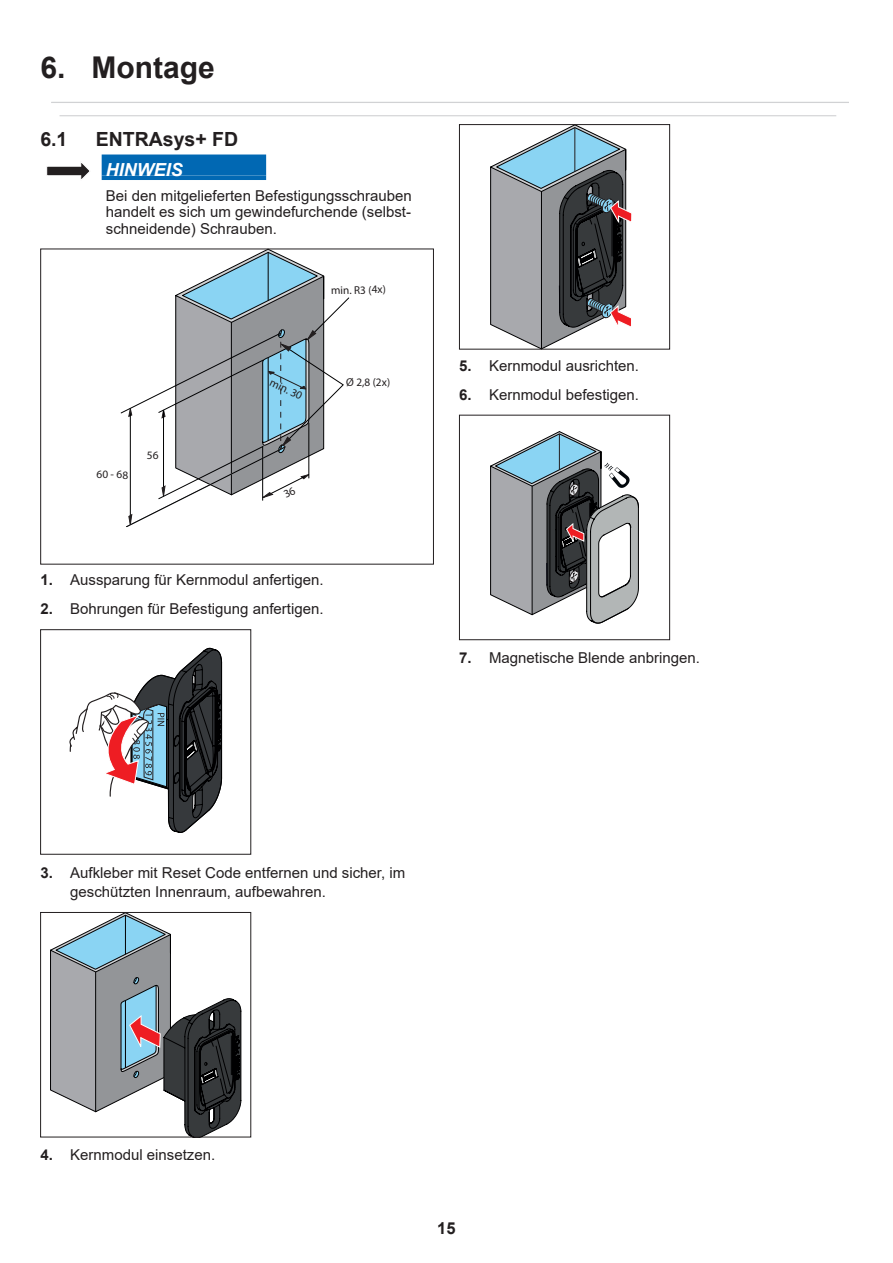
<style>
.page{position:relative;width:893px;height:1263px;background:#fff}
.page>*{position:absolute;margin:0;border:0;box-sizing:border-box;transform-origin:0 0}
.t1{font:700 30px "Arial";color:#231f20}
.t2{font:700 19.5px "Arial";color:#231f20}
.t3{font:italic 700 18px "Arial";color:#fff}
.t4{font:700 16.5px "Arial";color:#231f20}
.t5{font:15px/16.5px "Arial";color:#231f20;text-align:justify}
.t6{font:11.4px "Myriad Pro";color:#231f20}
.s1{font-weight:700}
</style>
<div class="page">
<svg style="left:490px;top:126px;width:142px;height:221px"></svg>
<div style="left:459px;top:124px;width:211px;height:225px;border:1px solid #231f20"></div>
<svg style="left:490px;top:431px;width:149px;height:192px"></svg>
<div style="left:459px;top:415px;width:211px;height:225px;border:1px solid #231f20"></div>
<svg style="left:46px;top:163px;width:44px;height:16px"></svg>
<div style="left:102px;top:154px;width:164px;height:21px;background:#0168b3"></div>
<div style="left:102px;top:175px;width:164px;height:5px;background:#0168b3"></div>
<svg style="left:69px;top:648px;width:153px;height:185px"></svg>
<div style="left:40px;top:629px;width:211px;height:225px;border:1px solid #231f20"></div>
<svg style="left:50px;top:914px;width:192px;height:221px"></svg>
<div style="left:40px;top:912px;width:211px;height:225px;border:1px solid #231f20"></div>
<hr style="left:51px;top:102px;width:798px;height:1px;background:#d1d2d4">
<hr style="left:60px;top:115px;width:776px;height:1px;background:#d1d2d4">
<svg style="left:121px;top:249px;width:228px;height:278px"></svg>
<h1 class="t1" style="left:40px;top:46px;width:176px">6. Montage</h1>
<h2 class="t2" style="left:40px;top:126px;width:29px">6.1</h2>
<h2 class="t2" style="left:96px;top:126px;width:144px">ENTRAsys+ FD</h2>
<p class="t3" style="left:106px;top:157px;width:79px">HINWEIS</p>
<p class="t5" style="left:106px;top:187px;width:307px">Bei den mitgelieferten Befestigungsschrauben handelt es sich um gewindefurchende (selbst&shy;schneidende) Schrauben.</p>
<p class="t6" style="left:97px;top:468px;width:33px">60 - 68</p>
<p class="t6" style="left:147px;top:448px;width:13px">56</p>
<p class="t6" style="left:331px;top:283px;width:57px;rotate:-1deg">min. R3 (4x)</p>
<p class="t6" style="left:274px;top:375px;width:36px;rotate:26deg">min. 30</p>
<p class="t6" style="left:346px;top:376px;width:46px;rotate:-1deg">Ø 2,8 (2x)</p>
<p class="t5" style="left:40px;top:571px;width:285px"><span class="s1">1.</span> Aussparung für Kernmodul anfertigen.</p>
<p class="t5" style="left:40px;top:601px;width:285px"><span class="s1">2.</span> Bohrungen für Befestigung anfertigen.</p>
<p class="t5" style="left:459px;top:357px;width:181px"><span class="s1">5.</span> Kernmodul ausrichten.</p>
<p class="t5" style="left:459px;top:386px;width:181px"><span class="s1">6.</span> Kernmodul befestigen.</p>
<p class="t5" style="left:459px;top:649px;width:242px"><span class="s1">7.</span> Magnetische Blende anbringen.</p>
<p class="t5" style="left:70px;top:862px;width:337px;line-height:19.5px;text-indent:-30px"><span class="s1">3.</span> Aufkleber mit Reset Code entfernen und sicher, im geschützten Innenraum, aufbewahren.</p>
<p class="t5" style="left:40px;top:1147px;width:176px"><span class="s1">4.</span> Kernmodul einsetzen.</p>
<p class="t4" style="left:437px;top:1216px;width:20px">15</p>
</div>
